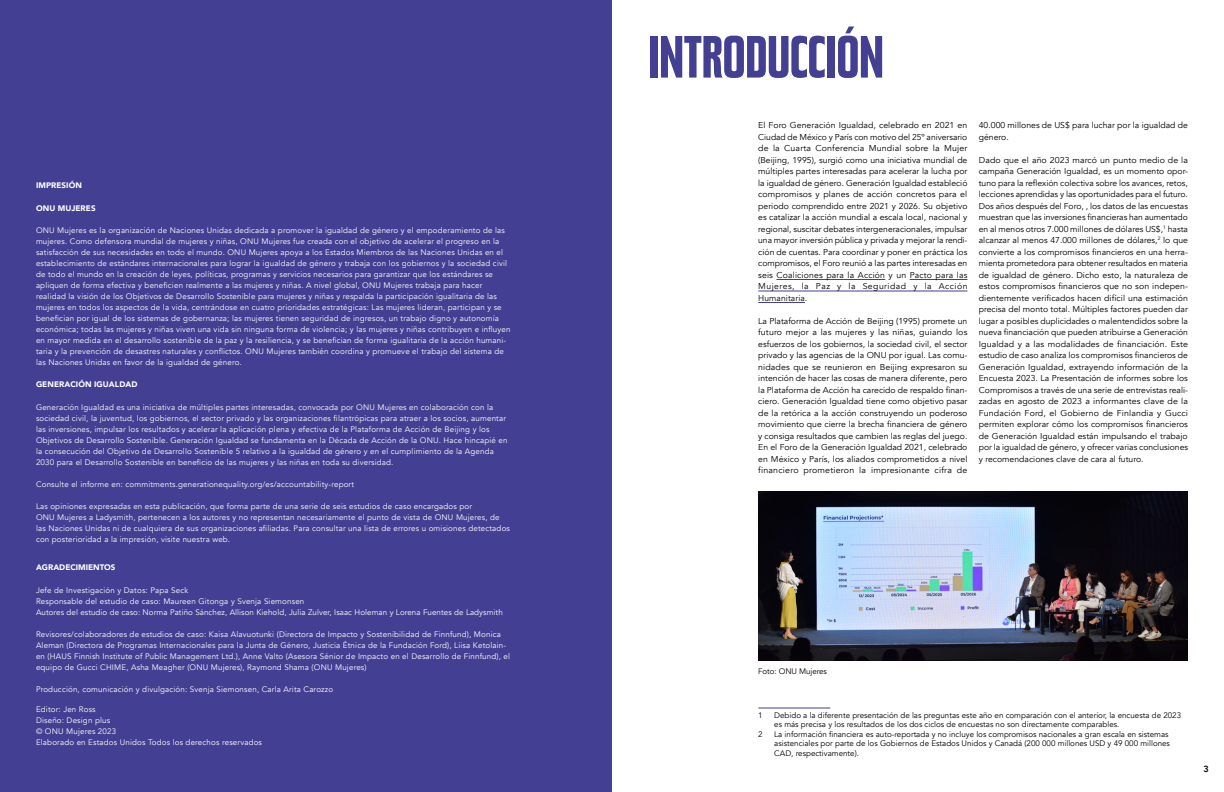
<style>
.page{position:relative;width:1224px;height:792px;background:#fff}
.page>*{position:absolute;margin:0;border:0;box-sizing:border-box;transform-origin:0 0}
.H_1_OK{font:700 60px "Tasse";color:#433f92}
.t1{font:800 9px "Avenir";color:#000}
.body_OK{font:8.5px/11.5px "Avenir";color:#000;text-align:justify;scale:1.04 1}
.body_OK-2{font:8.5px/11.5px "Avenir";color:#000;text-align:justify}
.page_2{font:8px/11px "Avenir";letter-spacing:.02em;color:#fff}
.endnotes{font:8px/9.6px "Avenir";color:#000}
.page_2-2{font:900 8px "Avenir";letter-spacing:.01em;color:#fff}
.Title_P2{font:900 8px "Avenir";color:#fff}
.KF_body{font:8px "Avenir";letter-spacing:-.01em;color:#000}
</style>
<div class="page">
<div style="left:0;top:0;width:612px;height:792px;background:#433f92"></div>
<hr style="left:758px;top:708px;width:72px;height:1px;background:#433f92">
<hr style="left:777px;top:279px;width:108px;height:1px;background:#433f92">
<hr style="left:910px;top:279px;width:57px;height:1px;background:#433f92">
<hr style="left:758px;top:291px;width:209px;height:1px;background:#433f92">
<hr style="left:758px;top:302px;width:47px;height:1px;background:#433f92">
<img style="left:758px;top:491px;width:430px;height:170px">
<p class="page_2-2" style="left:36px;top:179px;width:47px">IMPRESIÓN</p>
<p class="page_2-2" style="left:36px;top:201px;width:61px">ONU MUJERES</p>
<p class="page_2" style="left:36px;top:225px;width:476px">ONU Mujeres es la organización de Naciones Unidas dedicada a promover la igualdad de género y el empoderamiento de las mujeres. Como defensora mundial de mujeres y niñas, ONU Mujeres fue creada con el objetivo de acelerar el progreso en la satisfacción de sus necesidades en todo el mundo. ONU Mujeres apoya a los Estados Miembros de las Naciones Unidas en el establecimiento de estándares internacionales para lograr la igualdad de género y trabaja con los gobiernos y la sociedad civil de todo el mundo en la creación de leyes, políticas, programas y servicios necesarios para garantizar que los estándares se apliquen de forma efectiva y beneficien realmente a las mujeres y niñas. A nivel global, ONU Mujeres trabaja para hacer realidad la visión de los Objetivos de Desarrollo Sostenible para mujeres y niñas y respalda la participación igualitaria de las mujeres en todos los aspectos de la vida, centrándose en cuatro prioridades estratégicas: Las mujeres lideran, participan y se benefician por igual de los sistemas de gobernanza; las mujeres tienen seguridad de ingresos, un trabajo digno y autonomía económica; todas las mujeres y niñas viven una vida sin ninguna forma de violencia; y las mujeres y niñas contribuyen e influyen en mayor medida en el desarrollo sostenible de la paz y la resiliencia, y se benefician de forma igualitaria de la acción humani&shy;taria y la prevención de desastres naturales y conflictos. ONU Mujeres también coordina y promueve el trabajo del sistema de las Naciones Unidas en favor de la igualdad de género.</p>
<p class="page_2-2" style="left:36px;top:378px;width:103px">GENERACIÓN IGUALDAD</p>
<p class="page_2" style="left:36px;top:402px;width:473px">Generación Igualdad es una iniciativa de múltiples partes interesadas, convocada por ONU Mujeres en colaboración con la sociedad civil, la juventud, los gobiernos, el sector privado y las organizaciones filantrópicas para atraer a los socios, aumentar las inversiones, impulsar los resultados y acelerar la aplicación plena y efectiva de la Plataforma de Acción de Beijing y los Objetivos de Desarrollo Sostenible. Generación Igualdad se fundamenta en la Década de Acción de la ONU. Hace hincapié en la consecución del Objetivo de Desarrollo Sostenible 5 relativo a la igualdad de género y en el cumplimiento de la Agenda 2030 para el Desarrollo Sostenible en beneficio de las mujeres y las niñas en toda su diversidad.</p>
<p class="page_2" style="left:36px;top:479px;width:320px">Consulte el informe en: commitments.generationequality.org/es/accountability-report</p>
<p class="page_2" style="left:36px;top:501px;width:475px">Las opiniones expresadas en esta publicación, que forma parte de una serie de seis estudios de caso encargados por<br>ONU Mujeres a Ladysmith, pertenecen a los autores y no representan necesariamente el punto de vista de ONU Mujeres, de las Naciones Unidas ni de cualquiera de sus organizaciones afiliadas. Para consultar una lista de errores u omisiones detectados con posterioridad a la impresión, visite nuestra web.</p>
<p class="Title_P2" style="left:36px;top:561px;width:81px">AGRADECIMIENTOS</p>
<p class="page_2" style="left:36px;top:585px;width:154px">Jefe de Investigación y Datos: Papa Seck</p>
<p class="page_2" style="left:36px;top:596px;width:270px">Responsable del estudio de caso: Maureen Gitonga y Svenja Siemonsen</p>
<p class="page_2" style="left:36px;top:607px;width:468px">Autores del estudio de caso: Norma Patiño Sánchez, Allison Kiehold, Julia Zulver, Isaac Holeman y Lorena Fuentes de Ladysmith</p>
<p class="page_2" style="left:36px;top:629px;width:476px">Revisores/colaboradores de estudios de caso: Kaisa Alavuotunki (Directora de Impacto y Sostenibilidad de Finnfund), Monica Aleman (Directora de Programas Internacionales para la Junta de Género, Justicia Étnica de la Fundación Ford), Liisa Ketolain&shy;en (HAUS Finnish Institute of Public Management Ltd.), Anne Valto (Asesora Sénior de Impacto en el Desarrollo de Finnfund), el equipo de Gucci CHIME, Asha Meagher (ONU Mujeres), Raymond Shama (ONU Mujeres)</p>
<p class="page_2" style="left:36px;top:684px;width:299px">Producción, comunicación y divulgación: Svenja Siemonsen, Carla Arita Carozzo</p>
<p class="page_2" style="left:36px;top:704px;width:61px">Editor: Jen Ross</p>
<p class="page_2" style="left:36px;top:715px;width:76px">Diseño: Design plus</p>
<p class="page_2" style="left:36px;top:726px;width:82px">© ONU Mujeres 2023</p>
<p class="page_2" style="left:36px;top:737px;width:228px">Elaborado en Estados Unidos Todos los derechos reservados</p>
<p class="H_1_OK" style="left:648px;top:24px;width:237px">INTRODUCCIÓN</p>
<p class="body_OK" style="left:758px;top:119px;width:203px">El Foro Generación Igualdad, celebrado en 2021 en Ciudad de México y París con motivo del 25º aniversario de la Cuarta Conferencia Mundial sobre la Mujer (Beijing, 1995), surgió como una iniciativa mundial de múltiples partes interesadas para acelerar la lucha por la igualdad de género. Generación Igualdad estableció compromisos y planes de acción concretos para el periodo comprendido entre 2021 y 2026. Su objetivo es catalizar la acción mundial a escala local, nacional y regional, suscitar debates intergeneracionales, impulsar una mayor inversión pública y privada y mejorar la rendi&shy;ción de cuentas. Para coordinar y poner en práctica los compromisos, el Foro reunió a las partes interesadas en seis Coaliciones para la Acción y un Pacto para las Mujeres, la Paz y la Seguridad y la Acción Humanitaria.</p>
<p class="body_OK-2" style="left:758px;top:315px;width:211px">La Plataforma de Acción de Beijing (1995) promete un futuro mejor a las mujeres y las niñas, guiando los esfuerzos de los gobiernos, la sociedad civil, el sector privado y las agencias de la ONU por igual. Las comu&shy;nidades que se reunieron en Beijing expresaron su intención de hacer las cosas de manera diferente, pero la Plataforma de Acción ha carecido de respaldo finan&shy;ciero. Generación Igualdad tiene como objetivo pasar de la retórica a la acción construyendo un poderoso movimiento que cierre la brecha financiera de género y consiga resultados que cambien las reglas del juego.<br>En el Foro de la Generación Igualdad 2021, celebrado en México y París, los aliados comprometidos a nivel financiero prometieron la impresionante cifra de</p>
<p class="body_OK-2" style="left:979px;top:119px;width:211px">40.000 millones de US$ para luchar por la igualdad de género.</p>
<p class="body_OK" style="left:979px;top:154px;width:203px">Dado que el año 2023 marcó un punto medio de la campaña Generación Igualdad, es un momento opor&shy;tuno para la reflexión colectiva sobre los avances, retos, lecciones aprendidas y las oportunidades para el futuro.<br>Dos años después del Foro, , los datos de las encuestas muestran que las inversiones financieras han aumentado en al menos otros 7.000 millones de dólares US$,<sup>1</sup> hasta alcanzar al menos 47.000 millones de dólares,<sup>2</sup> lo que convierte a los compromisos financieros en una herra&shy;mienta prometedora para obtener resultados en materia de igualdad de género. Dicho esto, la naturaleza de estos compromisos financieros que no son indepen&shy;dientemente verificados hacen difícil una estimación precisa del monto total. Múltiples factores pueden dar lugar a posibles duplicidades o malentendidos sobre la nueva financiación que pueden atribuirse a Generación Igualdad y a las modalidades de financiación. Este estudio de caso analiza los compromisos financieros de Generación Igualdad, extrayendo información de la Encuesta 2023. La Presentación de informes sobre los Compromisos a través de una serie de entrevistas reali&shy;zadas en agosto de 2023 a informantes clave de la Fundación Ford, el Gobierno de Finlandia y Gucci permiten explorar cómo los compromisos financieros de Generación Igualdad están impulsando el trabajo por la igualdad de género, y ofrecer varias conclusiones y recomendaciones clave de cara al futuro.</p>
<p class="KF_body" style="left:758px;top:667px;width:70px">Foto: ONU Mujeres</p>
<p class="endnotes" style="left:758px;top:710px;width:6px">1</p>
<p class="endnotes" style="left:774px;top:710px;width:408px">Debido a la diferente presentación de las preguntas este año en comparación con el anterior, la encuesta de 2023 es más precisa y los resultados de los dos ciclos de encuestas no son directamente comparables.</p>
<p class="endnotes" style="left:758px;top:729px;width:6px">2</p>
<p class="endnotes" style="left:774px;top:729px;width:397px">La información financiera es auto-reportada y no incluye los compromisos nacionales a gran escala en sistemas asistenciales por parte de los Gobiernos de Estados Unidos y Canadá (200 000 millones USD y 49 000 millones<br>CAD, respectivamente).</p>
<p class="t1" style="left:1203px;top:762px;width:7px">3</p>
</div>
